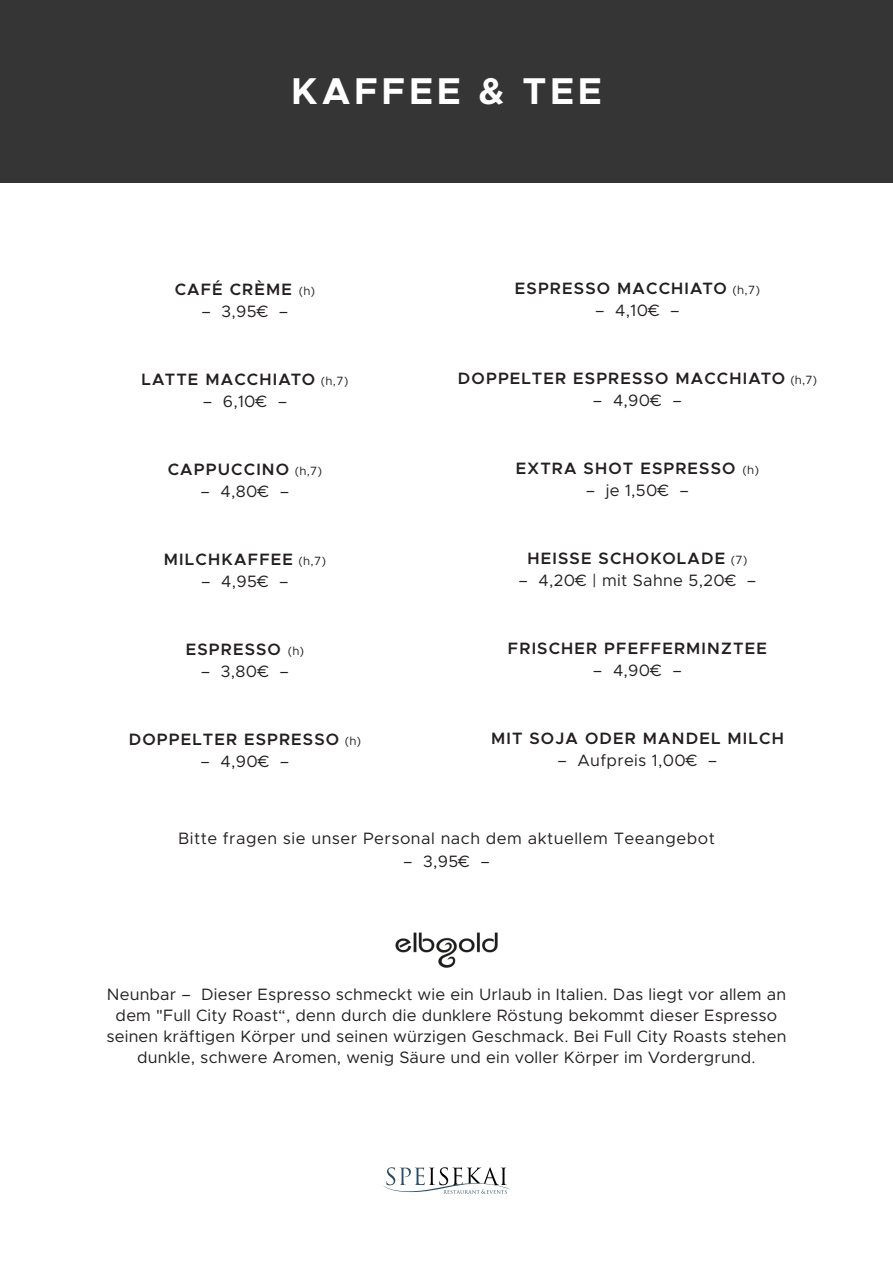
<style>
.page{position:relative;width:893px;height:1263px;background:#fff}
.page>*{position:absolute;margin:0;border:0;box-sizing:border-box;transform-origin:0 0}
.Einf__Abs{font:700 37.5px "Metropolis";letter-spacing:.1em;color:#fff}
.Einf__Abs-2{font:16.5px/21px "Metropolis";letter-spacing:.01em;color:#231f20;text-align:center}
.Einf__Abs-3{font:600 16.5px "Metropolis";letter-spacing:.07em;color:#231f20}
.Einf__Abs-4{font:16.5px "Metropolis";letter-spacing:.03em;color:#231f20}
.s1{font-weight:400;font-size:12px}
</style>
<div class="page">
<img style="left:395px;top:932px;width:103px;height:35px">
<div style="left:0;top:0;width:893px;height:183px;background:#363536"></div>
<svg style="left:383px;top:1167px;width:127px;height:27px"></svg>
<p class="Einf__Abs" style="left:291px;top:68px;width:312px">KAFFEE &amp; TEE</p>
<p class="Einf__Abs-3" style="left:175px;top:279px;width:142px">CAFÉ CRÈME <span class="s1">(h)</span></p>
<p class="Einf__Abs-2" style="left:201px;top:301px;width:88px">– 3,95€ –</p>
<p class="Einf__Abs-3" style="left:515px;top:277px;width:247px">ESPRESSO MACCHIATO <span class="s1">(h,7)</span></p>
<p class="Einf__Abs-2" style="left:595px;top:300px;width:86px">– 4,10€ –</p>
<p class="Einf__Abs-3" style="left:142px;top:369px;width:208px">LATTE MACCHIATO <span class="s1">(h,7)</span></p>
<p class="Einf__Abs-2" style="left:203px;top:391px;width:86px">– 6,10€ –</p>
<p class="Einf__Abs-3" style="left:458px;top:367px;width:361px">DOPPELTER ESPRESSO MACCHIATO <span class="s1">(h,7)</span></p>
<p class="Einf__Abs-2" style="left:593px;top:390px;width:90px">– 4,90€ –</p>
<p class="Einf__Abs-3" style="left:168px;top:459px;width:156px">CAPPUCCINO <span class="s1">(h,7)</span></p>
<p class="Einf__Abs-2" style="left:201px;top:481px;width:90px">– 4,80€ –</p>
<p class="Einf__Abs-3" style="left:516px;top:457px;width:245px">EXTRA SHOT ESPRESSO <span class="s1">(h)</span></p>
<p class="Einf__Abs-2" style="left:586px;top:480px;width:105px">– je 1,50€ –</p>
<p class="Einf__Abs-3" style="left:164px;top:549px;width:164px">MILCHKAFFEE <span class="s1">(h,7)</span></p>
<p class="Einf__Abs-2" style="left:201px;top:571px;width:89px">– 4,95€ –</p>
<p class="Einf__Abs-3" style="left:528px;top:547px;width:221px">HEISSE SCHOKOLADE <span class="s1">(7)</span></p>
<p class="Einf__Abs-2" style="left:518px;top:570px;width:240px">– 4,20€ | mit Sahne 5,20€ –</p>
<p class="Einf__Abs-3" style="left:186px;top:639px;width:120px">ESPRESSO <span class="s1">(h)</span></p>
<p class="Einf__Abs-2" style="left:201px;top:661px;width:90px">– 3,80€ –</p>
<p class="Einf__Abs-3" style="left:508px;top:637px;width:260px">FRISCHER PFEFFERMINZTEE</p>
<p class="Einf__Abs-2" style="left:593px;top:660px;width:90px">– 4,90€ –</p>
<p class="Einf__Abs-3" style="left:129px;top:729px;width:234px">DOPPELTER ESPRESSO <span class="s1">(h)</span></p>
<p class="Einf__Abs-2" style="left:200px;top:751px;width:90px">– 4,90€ –</p>
<p class="Einf__Abs-3" style="left:491px;top:727px;width:294px">MIT SOJA ODER MANDEL MILCH</p>
<p class="Einf__Abs-2" style="left:557px;top:750px;width:162px">– Aufpreis 1,00€ –</p>
<p class="Einf__Abs-4" style="left:178px;top:828px;width:538px">Bitte fragen sie unser Personal nach dem aktuellem Teeangebot</p>
<p class="Einf__Abs-2" style="left:403px;top:851px;width:88px">– 3,95€ –</p>
<p class="Einf__Abs-2" style="left:106px;top:984px;width:681px">Neunbar – Dieser Espresso schmeckt wie ein Urlaub in Italien. Das liegt vor allem an dem "Full City Roast“, denn durch die dunklere Röstung bekommt dieser Espresso seinen kräftigen Körper und seinen würzigen Geschmack. Bei Full City Roasts stehen dunkle, schwere Aromen, wenig Säure und ein voller Körper im Vordergrund.</p>
</div>
